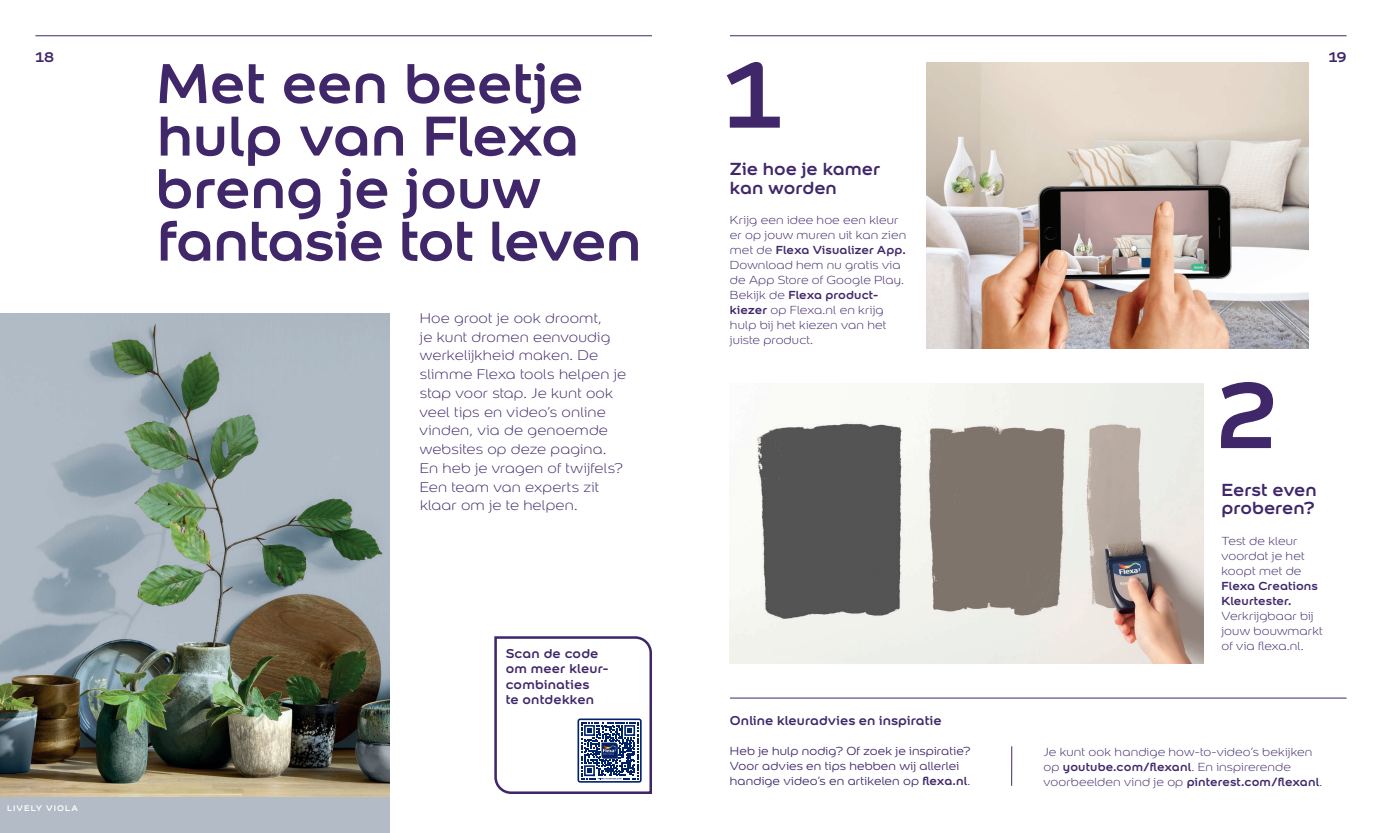
<style>
.page{position:relative;width:1382px;height:833px;background:#fff}
.page>*{position:absolute;margin:0;border:0;box-sizing:border-box;transform-origin:0 0}
.t1{font:700 100px "Colour Sans";color:#3f276a}
.t2{font:700 60px/52.5px "Colour Sans";letter-spacing:-.01em;color:#3f276a}
.t3{font:700 18.75px/18.8px "Colour Sans";color:#3f276a}
.t4{font:300 15px/18.8px "Colour Sans";letter-spacing:.015em;color:#3f276a}
.t5{font:700 15px "Colour Sans";color:#3f276a}
.t6{font:700 13.75px/15px "Colour Sans";letter-spacing:.01em;color:#3f276a}
.t7{font:300 12.5px/15px "Colour Sans";letter-spacing:.01em;color:#3f276a}
.t8{font:12.5px/15px "Colour Sans";letter-spacing:.01em;color:#3f276a}
.t9{font:700 8.75px "Colour Sans";letter-spacing:.12em;color:#fff}
.s1{font-weight:700}
.s2{font-weight:300}
</style>
<div class="page">
<img style="left:0;top:313px;width:389px;height:485px">
<img style="left:730px;top:383px;width:473px;height:280px">
<img style="left:926px;top:63px;width:382px;height:285px">
<hr style="left:730px;top:698px;width:616px;height:1px;background:#3f276a">
<hr style="left:1011px;top:746px;width:1px;height:40px;background:#3f276a">
<hr style="left:730px;top:36px;width:616px;height:1px;background:#3f276a">
<hr style="left:35px;top:36px;width:617px;height:1px;background:#3f276a">
<svg style="left:494px;top:636px;width:158px;height:158px"></svg>
<div style="left:0;top:798px;width:389px;height:35px;background:#b2bbc6"></div>
<p class="t5" style="left:35px;top:45px;width:20px">18</p>
<p class="t5" style="left:1329px;top:45px;width:19px">19</p>
<p class="t1" style="left:724px;top:13px;width:60px">1</p>
<p class="t2" style="left:155px;top:52px;width:488px">Met een beetje hulp van Flexa breng je jouw fantasie tot leven</p>
<p class="t3" style="left:730px;top:158px;width:152px">Zie hoe je kamer kan worden</p>
<p class="t7" style="left:730px;top:212px;width:178px">Krijg een idee hoe een kleur er op jouw muren uit kan zien met de <span class="s1">Flexa Visualizer App.<br></span>Download hem nu gratis via de App Store of Google Play.<br>Bekijk de <span class="s1">Flexa product&shy;kiezer</span> op Flexa.nl en krijg hulp bij het kiezen van het juiste product.</p>
<p class="t4" style="left:419px;top:308px;width:208px">Hoe groot je ook droomt,<br>je kunt dromen eenvoudig werkelijkheid maken. De slimme Flexa tools helpen je stap voor stap. Je kunt ook veel tips en video’s online vinden, via de genoemde websites op deze pagina.<br>En heb je vragen of twijfels?<br>Een team van experts zit klaar om je te helpen.</p>
<p class="t1" style="left:1215px;top:334px;width:63px">2</p>
<p class="t3" style="left:1221px;top:478px;width:97px">Eerst even proberen?</p>
<p class="t9" style="left:7px;top:800px;width:72px">LIVELY VIOLA</p>
<p class="t6" style="left:506px;top:645px;width:104px">Scan de code om meer kleur&shy;combinaties<br>te ontdekken</p>
<p class="t6" style="left:730px;top:712px;width:213px">Online kleuradvies en inspiratie</p>
<p class="t8" style="left:730px;top:743px;width:242px">Heb je hulp nodig? Of zoek je inspiratie?<br>Voor advies en tips hebben wij allerlei handige video’s en artikelen op <span class="s1">flexa.nl</span><span class="s2">.</span></p>
<p class="t7" style="left:1221px;top:533px;width:103px">Test de kleur voordat je het koopt met de<br><span class="s1">Flexa Creations<br>Kleurtester.<br></span>Verkrijgbaar bij jouw bouwmarkt of via flexa.nl.</p>
<p class="t7" style="left:1044px;top:743px;width:280px">Je kunt ook handige how-to-video’s bekijken op <span class="s1">youtube.com/flexanl</span>. En inspirerende voorbeelden vind je op <span class="s1">pinterest.com/flexanl</span>.</p>
</div>
